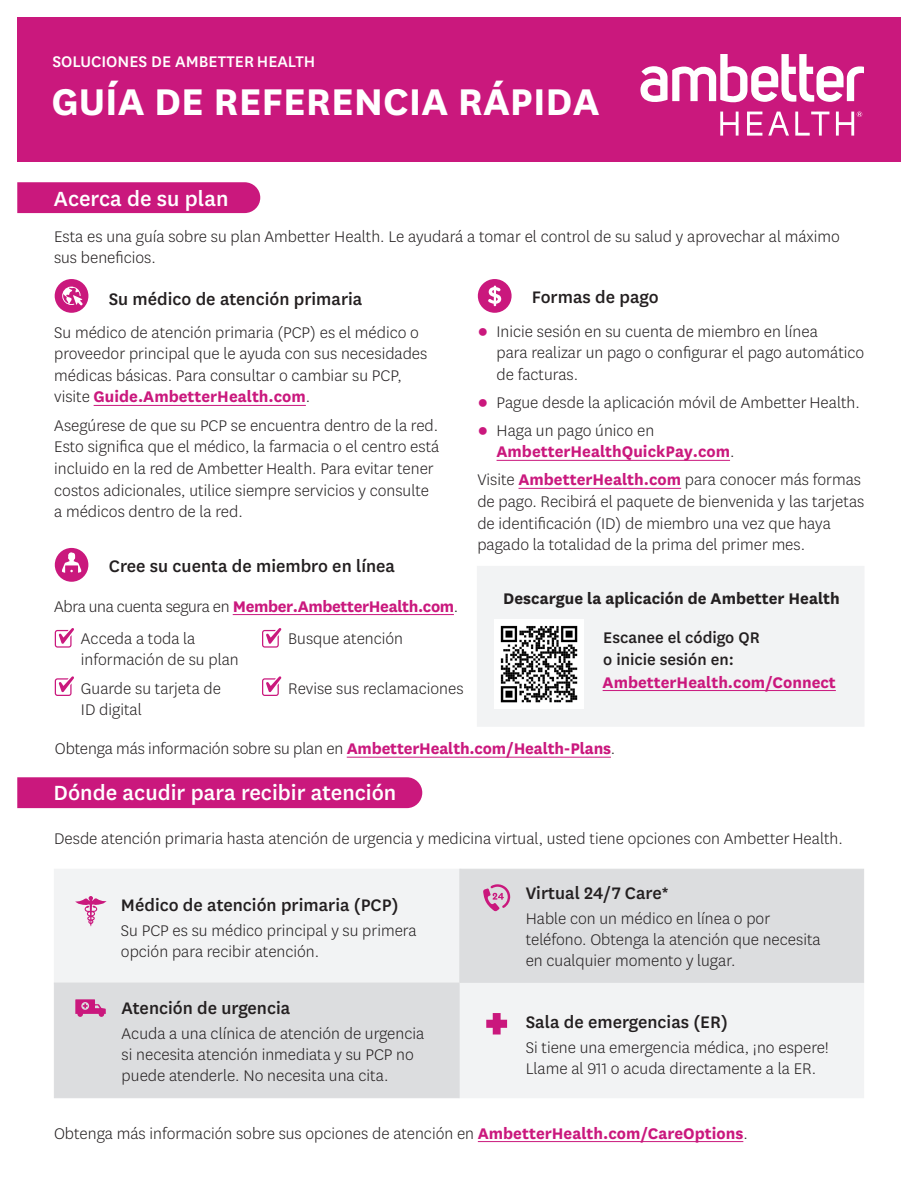
<style>
.page{position:relative;width:918px;height:1188px;background:#fff}
.page>*{position:absolute;margin:0;border:0;box-sizing:border-box;transform-origin:0 0}
.t1{font:700 43.5px "Centene Sans";color:#fff}
.t2{font:500 24px "Centene Sans";color:#fff}
.t3{font:500 19.5px "Centene Sans";color:#231f20}
.t4{font:300 18px/21.6px "Centene Sans";color:#231f20}
.t5{font:500 18px/22px "Centene Sans";color:#231f20}
.t6{font:700 18px "Centene Sans";letter-spacing:-.02em;color:#ca187d}
.t7{font:700 18px/21.6px "Centene Sans";color:#ca187d}
.t8{font:700 18px "Centene Sans";color:#231f20}
.t9{font:500 18px "Centene Sans";color:#fff}
.s1{font-weight:700;color:#ca187d}
.s2{font-family:"Arial";font-weight:400;color:#ca187d}
.s3{font-family:"Arial";font-weight:400}
.s4{font-weight:300;color:#231f20}
</style>
<div class="page">
<div style="left:477px;top:566px;width:387px;height:161px;background:#f2f3f4"></div>
<div style="left:54px;top:869px;width:407px;height:115px;background:#f2f3f4"></div>
<div style="left:459px;top:983px;width:405px;height:115px;background:#f2f3f4"></div>
<div style="left:54px;top:983px;width:405px;height:115px;background:#dcdddf"></div>
<div style="left:459px;top:869px;width:405px;height:114px;background:#dcdddf"></div>
<hr style="left:478px;top:1141px;width:265px;height:1px;background:#ca187d">
<hr style="left:497px;top:460px;width:233px;height:1px;background:#ca187d">
<hr style="left:519px;top:488px;width:162px;height:1px;background:#ca187d">
<hr style="left:233px;top:614px;width:221px;height:1px;background:#ca187d">
<hr style="left:94px;top:405px;width:212px;height:1px;background:#ca187d">
<hr style="left:347px;top:757px;width:264px;height:1px;background:#ca187d">
<hr style="left:603px;top:690px;width:233px;height:1px;background:#ca187d">
<div style="left:17px;top:17px;width:884px;height:145px;background:#ca187d"></div>
<div style="left:55px;top:279px;width:33px;height:34px;background:#ca187d;border-radius:50%"></div>
<svg style="left:62px;top:286px;width:21px;height:19px"></svg>
<div style="left:17px;top:182px;width:243px;height:31px;background:#ca187d"></div>
<div style="left:478px;top:279px;width:34px;height:34px;background:#ca187d;border-radius:50%"></div>
<svg style="left:488px;top:286px;width:13px;height:20px"></svg>
<svg style="left:640px;top:54px;width:224px;height:49px"></svg>
<svg style="left:720px;top:112px;width:19px;height:24px"></svg>
<svg style="left:747px;top:112px;width:15px;height:24px"></svg>
<svg style="left:768px;top:112px;width:21px;height:24px"></svg>
<svg style="left:795px;top:112px;width:34px;height:24px"></svg>
<svg style="left:836px;top:111px;width:26px;height:25px"></svg>
<div style="left:55px;top:548px;width:33px;height:34px;background:#ca187d;border-radius:50%"></div>
<svg style="left:62px;top:552px;width:20px;height:21px"></svg>
<svg style="left:55px;top:628px;width:19px;height:20px"></svg>
<svg style="left:55px;top:676px;width:19px;height:20px"></svg>
<svg style="left:262px;top:628px;width:19px;height:20px"></svg>
<svg style="left:262px;top:676px;width:19px;height:20px"></svg>
<img style="left:495px;top:620px;width:88px;height:88px">
<div style="left:17px;top:777px;width:405px;height:31px;background:#ca187d"></div>
<svg style="left:75px;top:896px;width:31px;height:30px"></svg>
<svg style="left:75px;top:999px;width:31px;height:18px"></svg>
<svg style="left:483px;top:884px;width:27px;height:28px"></svg>
<svg style="left:486px;top:1013px;width:21px;height:22px"></svg>
<p class="t9" style="left:52px;top:50px;width:264px">SOLUCIONES DE AMBETTER HEALTH</p>
<h1 class="t1" style="left:51px;top:71px;width:550px">GUÍA DE REFERENCIA RÁPIDA</h1>
<h2 class="t2" style="left:54px;top:182px;width:176px">Acerca de su plan</h2>
<p class="t4" style="left:54px;top:226px;width:788px;line-height:21px">Esta es una guía sobre su plan Ambetter Health. Le ayudará a tomar el control de su salud y aprovechar al máximo sus beneficios.</p>
<h3 class="t3" style="left:109px;top:286px;width:255px">Su médico de atención primaria</h3>
<p class="t4" style="left:54px;top:321px;width:375px">Su médico de atención primaria (PCP) es el médico o proveedor principal que le ayuda con sus necesidades médicas básicas. Para consultar o cambiar su PCP, visite <span class="s1">Guide.AmbetterHealth.com</span>.</p>
<p class="t4" style="left:54px;top:414px;width:387px">Asegúrese de que su PCP se encuentra dentro de la red.<br>Esto significa que el médico, la farmacia o el centro está incluido en la red de Ambetter Health. Para evitar tener costos adicionales, utilice siempre servicios y consulte a médicos dentro de la red.</p>
<h3 class="t3" style="left:532px;top:284px;width:128px">Formas de pago</h3>
<p class="t4" style="left:497px;top:320px;width:369px;text-indent:-19px"><span class="s2">●</span> Inicie sesión en su cuenta de miembro en línea<br>para realizar un pago o configurar el pago automático de facturas.</p>
<p class="t4" style="left:477px;top:391px;width:384px"><span class="s2">●</span> Pague desde la aplicación móvil de Ambetter Health.</p>
<p class="t7" style="left:497px;top:418px;width:239px;text-indent:-19px"><span class="s3">●</span> <span class="s4">Haga un pago único en<br></span>AmbetterHealthQuickPay.com<span class="s4">.</span></p>
<p class="t4" style="left:477px;top:469px;width:389px">Visite <span class="s1">AmbetterHealth.com</span> para conocer más formas de pago. Recibirá el paquete de bienvenida y las tarjetas de identificación (ID) de miembro una vez que haya pagado la totalidad de la prima del primer mes.</p>
<h4 class="t8" style="left:503px;top:586px;width:338px">Descargue la aplicación de Ambetter Health</h4>
<p class="t5" style="left:603px;top:626px;width:235px">Escanee el código QR<br>o inicie sesión en:<br><span class="s1">AmbetterHealth.com/Connect</span></p>
<h3 class="t3" style="left:109px;top:553px;width:288px">Cree su cuenta de miembro en línea</h3>
<p class="t6" style="left:54px;top:593px;width:406px"><span class="s4">Abra una cuenta segura en</span> Member.AmbetterHealth.com<span class="s4">.</span></p>
<p class="t4" style="left:81px;top:627px;width:159px;line-height:21px">Acceda a toda la información de su plan</p>
<p class="t4" style="left:81px;top:677px;width:142px;line-height:21px">Guarde su tarjeta de<br>ID digital</p>
<p class="t4" style="left:288px;top:627px;width:116px">Busque atención</p>
<p class="t4" style="left:288px;top:677px;width:177px">Revise sus reclamaciones</p>
<p class="t4" style="left:55px;top:737px;width:562px">Obtenga más información sobre su plan en <span class="s1">AmbetterHealth.com/Health-Plans</span>.</p>
<h2 class="t2" style="left:54px;top:776px;width:344px">Dónde acudir para recibir atención</h2>
<p class="t4" style="left:54px;top:827px;width:790px">Desde atención primaria hasta atención de urgencia y medicina virtual, usted tiene opciones con Ambetter Health.</p>
<h3 class="t3" style="left:121px;top:891px;width:279px">Médico de atención primaria (PCP)</h3>
<p class="t4" style="left:121px;top:920px;width:297px;line-height:21px">Su PCP es su médico principal y su primera opción para recibir atención.</p>
<h3 class="t3" style="left:122px;top:995px;width:170px">Atención de urgencia</h3>
<p class="t4" style="left:122px;top:1023px;width:304px;line-height:21px">Acuda a una clínica de atención de urgencia si necesita atención inmediata y su PCP no puede atenderle. No necesita una cita.</p>
<h3 class="t3" style="left:526px;top:880px;width:145px">Virtual 24/7 Care*</h3>
<p class="t4" style="left:526px;top:908px;width:297px;line-height:21px">Hable con un médico en línea o por teléfono. Obtenga la atención que necesita en cualquier momento y lugar.</p>
<h3 class="t3" style="left:526px;top:1008px;width:204px">Sala de emergencias (ER)</h3>
<p class="t4" style="left:526px;top:1037px;width:305px;line-height:21px">Si tiene una emergencia médica, ¡no espere!<br>Llame al 911 o acuda directamente a la ER.</p>
<p class="t4" style="left:54px;top:1122px;width:695px">Obtenga más información sobre sus opciones de atención en <span class="s1">AmbetterHealth.com/CareOptions</span>.</p>
</div>
